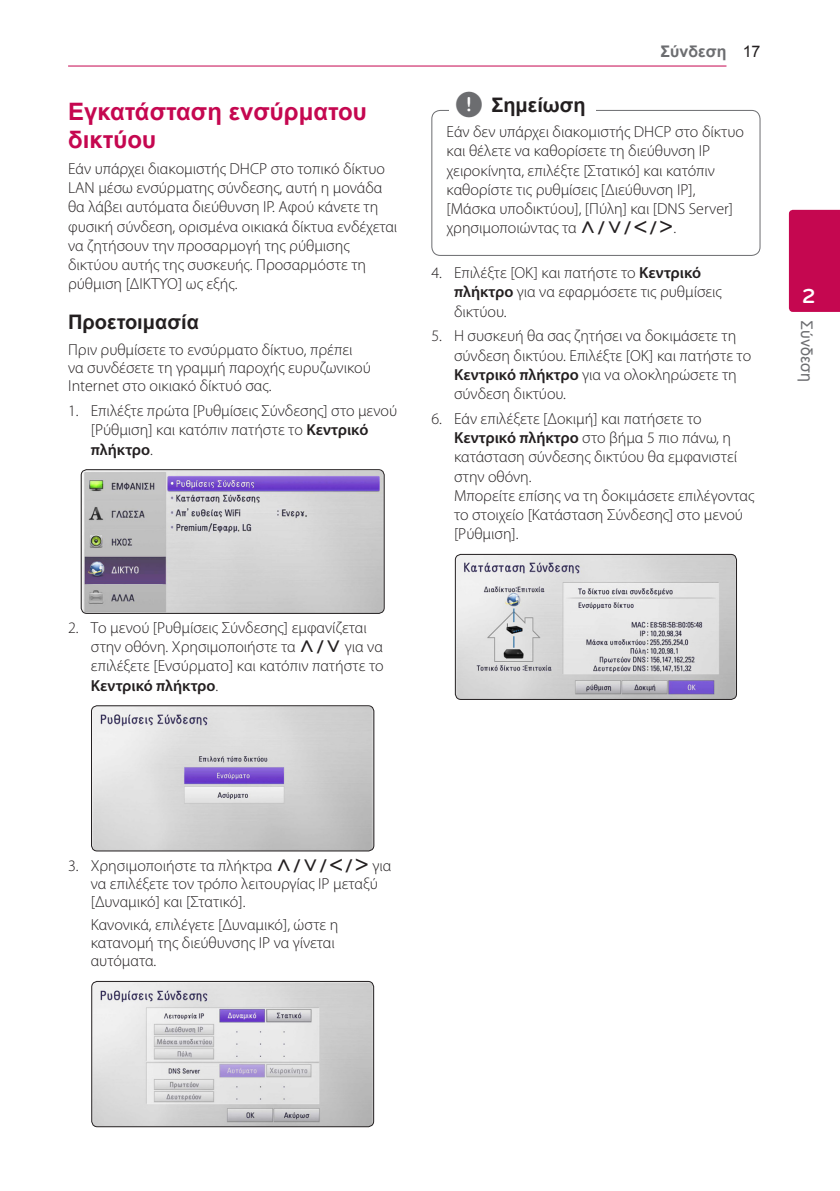
<style>
.page{position:relative;width:840px;height:1191px;background:#fff}
.page>*{position:absolute;margin:0;border:0;box-sizing:border-box;transform-origin:0 0}
.Title_2{font:700 24px/28px "Arial";color:#c50750}
.t1{font:700 21px "Bryant LG";color:#fff}
.Title_3{font:700 20px "Arial";color:#231f20}
.Content_text_Num{font:300 16px/19.2px "Myriad Pro";color:#231f20}
.Content_text_Light{font:300 16px/19.2px "Myriad Pro";color:#231f20}
.Contents_Text_Sub_Nu{font:300 16px/18px "Myriad Pro";color:#231f20}
.t2{font:700 16px "Arial";color:#6c6d70}
.t3{font:16px "Arial";color:#6c6d70}
.s1{font-weight:600}
.s2{font-family:"UPSYS Common";font-weight:400}
.s3{font-family:"UPSYS Common";font-weight:400;font-size:30px;color:#6c6d70}
.s4{font-weight:400;color:#231f20}
</style>
<div class="page">
<hr style="left:68px;top:66px;width:658px;height:1px;background:#c50750">
<div style="left:788px;top:210px;width:51px;height:102px;background:#c50750"></div>
<img style="left:81px;top:470px;width:303px;height:143px">
<div style="left:81px;top:469px;width:303px;height:145px;border:1px solid #231f20;border-radius:6px"></div>
<img style="left:91px;top:706px;width:282px;height:145px">
<div style="left:91px;top:705px;width:283px;height:146px;border:1px solid #231f20;border-radius:6px"></div>
<img style="left:92px;top:981px;width:281px;height:145px">
<div style="left:91px;top:981px;width:283px;height:146px;border:1px solid #231f20;border-radius:6px"></div>
<div style="left:431px;top:110px;width:329px;height:146px;border:1px solid #6c6d70;border-radius:9px"></div>
<div style="left:449px;top:102px;width:146px;height:20px;background:#fff"></div>
<img style="left:456px;top:554px;width:280px;height:145px">
<div style="left:454px;top:554px;width:282px;height:146px;border:1px solid #231f20;border-radius:6px"></div>
<p class="Title_2" style="left:68px;top:98px;width:300px">Εγκατάσταση ενσύρματου δικτύου</p>
<p class="Content_text_Light" style="left:68px;top:159px;width:330px">Εάν υπάρχει διακομιστής DHCP στο τοπικό δίκτυο LAN μέσω ενσύρματης σύνδεσης, αυτή η μονάδα θα λάβει αυτόματα διεύθυνση IP. Αφού κάνετε τη φυσική σύνδεση, ορισμένα οικιακά δίκτυα ενδέχεται να ζητήσουν την προσαρμογή της ρύθμισης δικτύου αυτής της συσκευής. Προσαρμόστε τη ρύθμιση [ΔΙΚΤΥΟ] ως εξής.</p>
<p class="Title_3" style="left:68px;top:309px;width:132px">Προετοιμασία</p>
<p class="Content_text_Light" style="left:68px;top:341px;width:304px;line-height:18px">Πριν ρυθμίσετε το ενσύρματο δίκτυο, πρέπει να συνδέσετε τη γραμμή παροχής ευρυζωνικού<br>Internet στο οικιακό δίκτυό σας.</p>
<p class="Content_text_Num" style="left:91px;top:401px;width:308px;text-indent:-23px">1. Επιλέξτε πρώτα [Ρυθμίσεις Σύνδεσης] στο μενού [Ρύθμιση] και κατόπιν πατήστε το <span class="s1">Κεντρικό πλήκτρο</span>.</p>
<p class="Content_text_Num" style="left:91px;top:618px;width:294px;text-indent:-23px">2. Το μενού [Ρυθμίσεις Σύνδεσης] εμφανίζεται στην οθόνη. Χρησιμοποιήστε τα <span class="s2">W/S</span> για να επιλέξετε [Ενσύρματο] και κατόπιν πατήστε το <span class="s1">Κεντρικό πλήκτρο</span>.</p>
<p class="Title_3" style="left:454px;top:91px;width:132px"><span class="s3">,</span> Σημείωση</p>
<p class="t2" style="left:660px;top:41px;width:101px">Σύνδεση <span class="s4">17</span></p>
<p class="Content_text_Light" style="left:446px;top:122px;width:299px">Εάν δεν υπάρχει διακομιστής DHCP στο δίκτυο και θέλετε να καθορίσετε τη διεύθυνση IP χειροκίνητα, επιλέξτε [Στατικό] και κατόπιν καθορίστε τις ρυθμίσεις [Διεύθυνση ΙΡ], [Μάσκα υποδικτύου], [Πύλη] και [DNS Server] χρησιμοποιώντας τα <span class="s2">W/S/A/D</span>.</p>
<p class="Content_text_Num" style="left:454px;top:263px;width:269px;text-indent:-23px">4. Επιλέξτε [OK] και πατήστε το <span class="s1">Κεντρικό πλήκτρο</span> για να εφαρμόσετε τις ρυθμίσεις δικτύου.</p>
<p class="Content_text_Num" style="left:454px;top:326px;width:298px;text-indent:-23px">5. Η συσκευή θα σας ζητήσει να δοκιμάσετε τη σύνδεση δικτύου. Επιλέξτε [OK] και πατήστε το <span class="s1">Κεντρικό πλήκτρο</span> για να ολοκληρώσετε τη σύνδεση δικτύου.</p>
<p class="Content_text_Num" style="left:454px;top:409px;width:302px;text-indent:-23px">6. Εάν επιλέξετε [Δοκιμή] και πατήσετε το <span class="s1">Κεντρικό πλήκτρο</span> στο βήμα 5 πιο πάνω, η κατάσταση σύνδεσης δικτύου θα εμφανιστεί στην οθόνη.<br>Μπορείτε επίσης να τη δοκιμάσετε επιλέγοντας το στοιχείο [Κατάσταση Σύνδεσης] στο μενού [Ρύθμιση].</p>
<h2 class="t1" style="left:801px;top:283px;width:15px">2</h2>
<p class="t3" style="left:816px;top:320px;width:63px;rotate:90deg">Σύνδεση</p>
<p class="Content_text_Num" style="left:91px;top:856px;width:302px;line-height:18px;text-indent:-23px">3. Χρησιμοποιήστε τα πλήκτρα <span class="s2">W/S/A/D</span> για να επιλέξετε τον τρόπο λειτουργίας IP μεταξύ [Δυναμικό] και [Στατικό].</p>
<p class="Contents_Text_Sub_Nu" style="left:91px;top:915px;width:249px">Κανονικά, επιλέγετε [Δυναμικό], ώστε η κατανομή της διεύθυνσης IP να γίνεται αυτόματα.</p>
</div>
